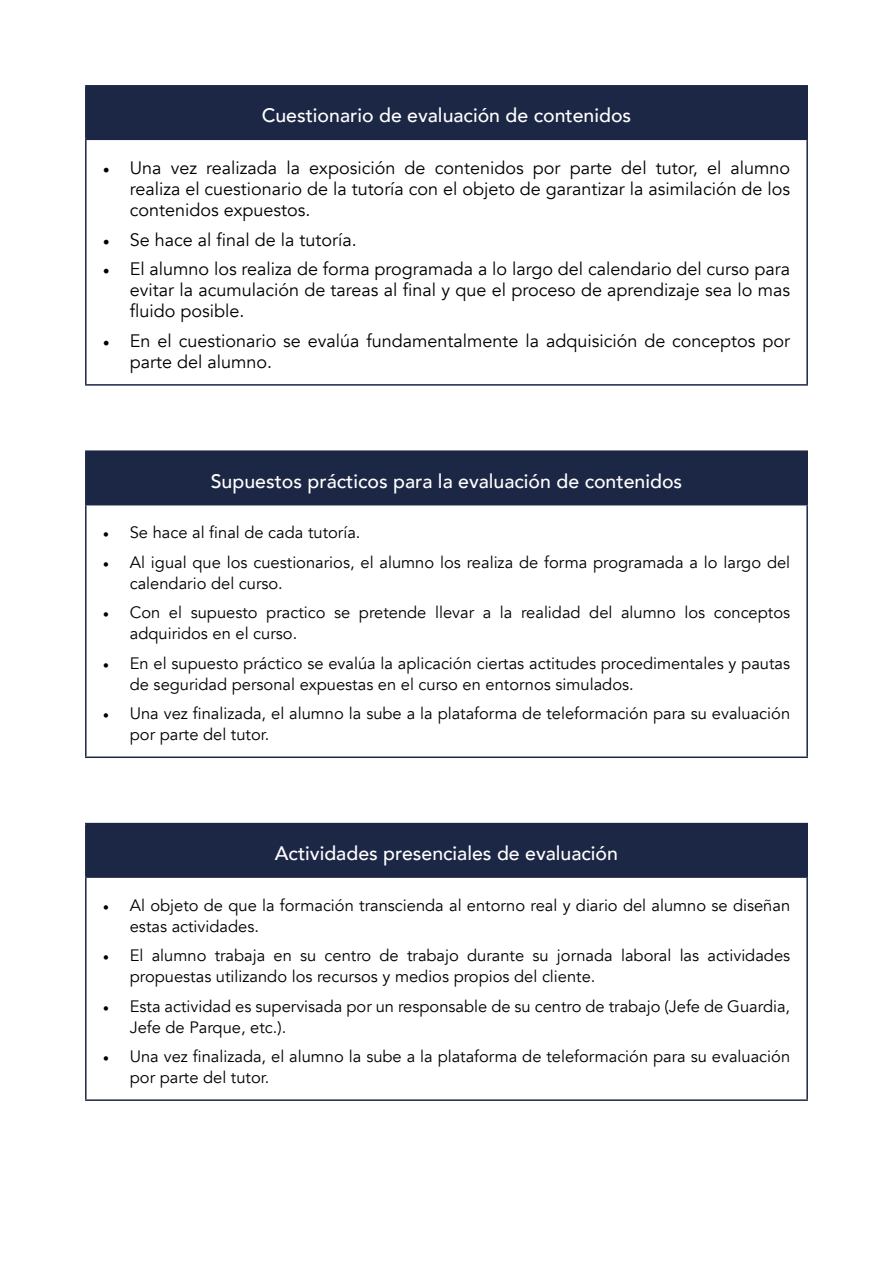
<style>
.page{position:relative;width:893px;height:1263px;background:#fff}
.page>*{position:absolute;margin:0;border:0;box-sizing:border-box;transform-origin:0 0}
.t1{font:500 19.5px "Avenir";color:#fff}
.t2{font:18px/21px "Avenir";color:#000;text-align:justify}
.t3{font:16.5px/21px "Avenir";color:#000}
.s1{font-family:"Minion Pro"}
</style>
<div class="page">
<div style="left:86px;top:86px;width:721px;height:53px;background:#1c2645"></div>
<hr style="left:85px;top:139px;width:723px;height:1px;background:#1c2645">
<hr style="left:85px;top:140px;width:2px;height:244px;background:#1c2645">
<hr style="left:806px;top:140px;width:2px;height:244px;background:#1c2645">
<hr style="left:85px;top:384px;width:723px;height:2px;background:#1c2645">
<hr style="left:85px;top:85px;width:723px;height:2px;background:#1c2645">
<hr style="left:85px;top:87px;width:2px;height:52px;background:#1c2645">
<hr style="left:806px;top:87px;width:2px;height:52px;background:#1c2645">
<div style="left:86px;top:451px;width:721px;height:54px;background:#1c2645"></div>
<hr style="left:85px;top:504px;width:723px;height:1px;background:#1c2645">
<hr style="left:85px;top:505px;width:2px;height:251px;background:#1c2645">
<hr style="left:806px;top:505px;width:2px;height:251px;background:#1c2645">
<hr style="left:85px;top:756px;width:723px;height:2px;background:#1c2645">
<hr style="left:85px;top:450px;width:723px;height:2px;background:#1c2645">
<hr style="left:85px;top:452px;width:2px;height:52px;background:#1c2645">
<hr style="left:806px;top:452px;width:2px;height:52px;background:#1c2645">
<div style="left:86px;top:823px;width:721px;height:54px;background:#1c2645"></div>
<hr style="left:85px;top:876px;width:723px;height:2px;background:#1c2645">
<hr style="left:85px;top:878px;width:2px;height:221px;background:#1c2645">
<hr style="left:806px;top:878px;width:2px;height:221px;background:#1c2645">
<hr style="left:85px;top:1099px;width:723px;height:2px;background:#1c2645">
<hr style="left:85px;top:823px;width:723px;height:1px;background:#1c2645">
<hr style="left:85px;top:824px;width:2px;height:52px;background:#1c2645">
<hr style="left:806px;top:824px;width:2px;height:52px;background:#1c2645">
<p class="t1" style="left:262px;top:99px;width:371px">Cuestionario de evaluación de contenidos</p>
<p class="t2" style="left:130px;top:158px;width:662px;text-indent:-27px"><span class="s1">•</span> Una vez realizada la exposición de contenidos por parte del tutor, el alumno realiza el cuestionario de la tutoría con el objeto de garantizar la asimilación de los contenidos expuestos.</p>
<p class="t2" style="left:103px;top:229px;width:256px"><span class="s1">•</span> Se hace al final de la tutoría.</p>
<p class="t2" style="left:130px;top:259px;width:662px;text-indent:-27px"><span class="s1">•</span> El alumno los realiza de forma programada a lo largo del calendario del curso para evitar la acumulación de tareas al final y que el proceso de aprendizaje sea lo mas fluido posible.</p>
<p class="t2" style="left:130px;top:330px;width:662px;text-indent:-27px"><span class="s1">•</span> En el cuestionario se evalúa fundamentalmente la adquisición de conceptos por parte del alumno.</p>
<p class="t1" style="left:211px;top:464px;width:473px">Supuestos prácticos para la evaluación de contenidos</p>
<p class="t3" style="left:103px;top:522px;width:259px"><span class="s1">•</span> Se hace al final de cada tutoría.</p>
<p class="t3" style="left:130px;top:552px;width:662px;text-indent:-27px"><span class="s1">•</span> Al igual que los cuestionarios, el alumno los realiza de forma programada a lo largo del calendario del curso.</p>
<p class="t3" style="left:130px;top:602px;width:662px;text-indent:-27px"><span class="s1">•</span> Con el supuesto practico se pretende llevar a la realidad del alumno los conceptos adquiridos en el curso.</p>
<p class="t3" style="left:130px;top:653px;width:662px;text-indent:-27px"><span class="s1">•</span> En el supuesto práctico se evalúa la aplicación ciertas actitudes procedimentales y pautas de seguridad personal expuestas en el curso en entornos simulados.</p>
<p class="t3" style="left:130px;top:703px;width:662px;text-indent:-27px"><span class="s1">•</span> Una vez finalizada, el alumno la sube a la plataforma de teleformación para su evaluación por parte del tutor.</p>
<p class="t1" style="left:275px;top:836px;width:345px">Actividades presenciales de evaluación</p>
<p class="t3" style="left:130px;top:895px;width:662px;text-indent:-27px"><span class="s1">•</span> Al objeto de que la formación transcienda al entorno real y diario del alumno se diseñan estas actividades.</p>
<p class="t3" style="left:130px;top:945px;width:662px;text-indent:-27px"><span class="s1">•</span> El alumno trabaja en su centro de trabajo durante su jornada laboral las actividades propuestas utilizando los recursos y medios propios del cliente.</p>
<p class="t3" style="left:130px;top:996px;width:662px;text-indent:-27px"><span class="s1">•</span> Esta actividad es supervisada por un responsable de su centro de trabajo (Jefe de Guardia,<br>Jefe de Parque, etc.).</p>
<p class="t3" style="left:130px;top:1046px;width:662px;text-indent:-27px"><span class="s1">•</span> Una vez finalizada, el alumno la sube a la plataforma de teleformación para su evaluación por parte del tutor.</p>
</div>
